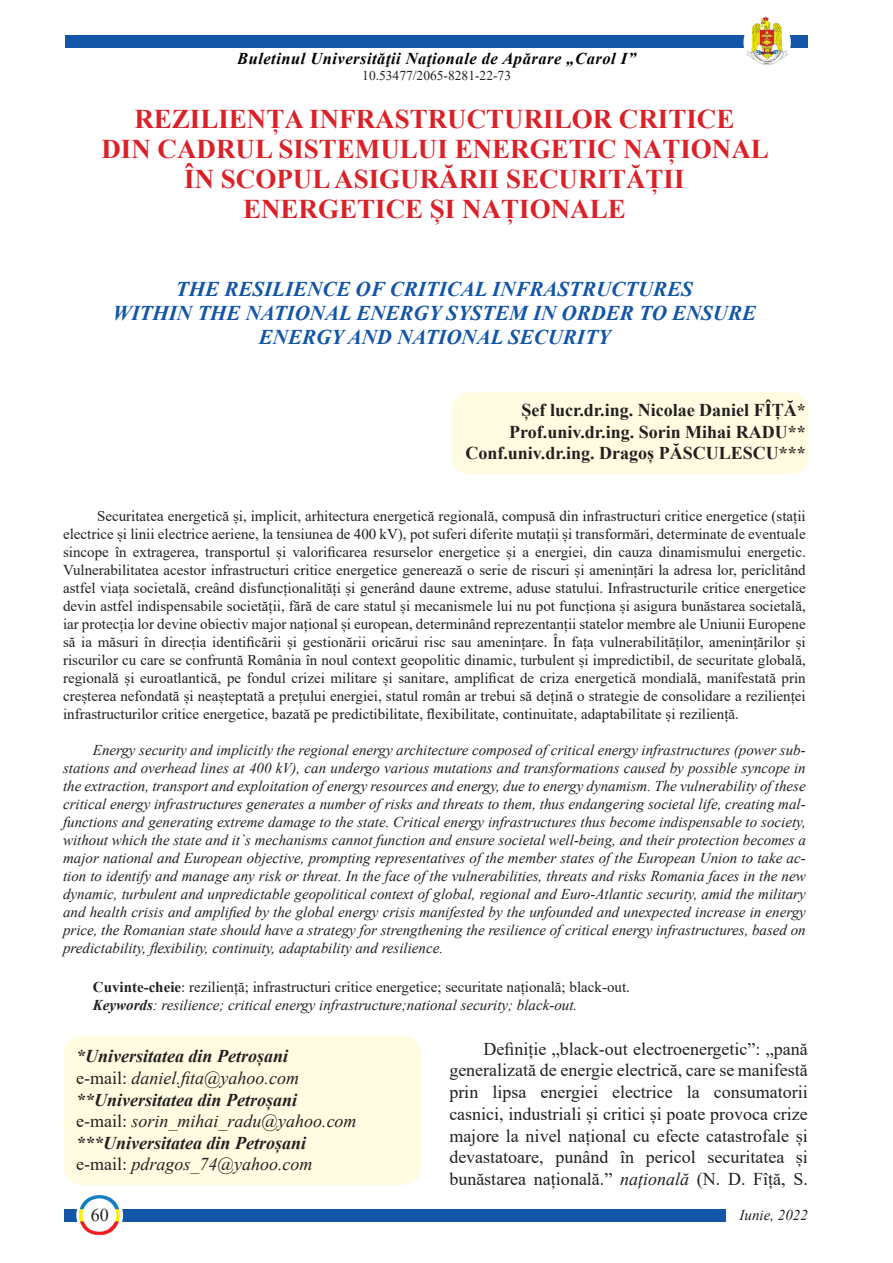
<style>
.page{position:relative;width:893px;height:1263px;background:#fff}
.page>*{position:absolute;margin:0;border:0;box-sizing:border-box;transform-origin:0 0}
.titlu_ro{font:700 27px "Times New Roman";color:#da2128}
.titlu_eng{font:italic 700 21px "Times New Roman";color:#1355a6}
.Text_de_baza{font:18px/21.8px "Times New Roman";color:#231f20;text-align:justify}
.t1{font:700 18px "Times New Roman";color:#231f20}
.t2{font:italic 18px "Times New Roman";color:#231f20}
.t3{font:italic 700 18px "Times New Roman";color:#231f20}
.t4{font:italic 700 16.5px "Times New Roman";letter-spacing:.03em;color:#000103}
.abstract_ro{font:15px/18px "Times New Roman";color:#231f20;text-align:justify}
.keywords{font:italic 15px/18px "Times New Roman";color:#231f20;text-align:justify}
.cuvinte-cheie{font:15px "Times New Roman";color:#231f20}
.t5{font:13.5px "Times New Roman";color:#231f20}
.s1{font-weight:700}
.s2{font-style:normal}
.s3{font-style:italic}
</style>
<div class="page">
<div style="left:65px;top:35px;width:743px;height:13px;background:#1355a6"></div>
<div style="left:743px;top:16px;width:48px;height:53px;background:#fff;border-radius:50%"></div>
<img style="left:746px;top:16px;width:42px;height:49px">
<div style="left:65px;top:1209px;width:661px;height:12px;background:#1355a6"></div>
<div style="left:76px;top:1191px;width:47px;height:47px;background:#fff;border-radius:50%"></div>
<img style="left:79px;top:1195px;width:41px;height:40px">
<div style="left:452px;top:392px;width:356px;height:82px;background:#fffce1;border-radius:18px"></div>
<div style="left:64px;top:1035px;width:357px;height:150px;background:#fffce1;border-radius:18px"></div>
<p class="t4" style="left:237px;top:47px;width:400px">Buletinul Universităţii Naţionale de Apărare „Carol I”</p>
<p class="t5" style="left:362px;top:66px;width:150px">10.53477/2065-8281-22-73</p>
<p class="titlu_ro" style="left:134px;top:100px;width:602px">REZILIENȚA INFRASTRUCTURILOR CRITICE</p>
<p class="titlu_ro" style="left:101px;top:130px;width:669px">DIN CADRUL SISTEMULUI ENERGETIC NAȚIONAL</p>
<p class="titlu_ro" style="left:184px;top:160px;width:502px">ÎN SCOPUL ASIGURĂRII SECURITĂȚII</p>
<p class="titlu_ro" style="left:243px;top:190px;width:384px">ENERGETICE ȘI NAȚIONALE</p>
<p class="titlu_eng" style="left:176px;top:274px;width:518px">THE RESILIENCE OF CRITICAL INFRASTRUCTURES</p>
<p class="titlu_eng" style="left:113px;top:298px;width:645px">WITHIN THE NATIONAL ENERGY SYSTEM IN ORDER TO ENSURE</p>
<p class="titlu_eng" style="left:259px;top:322px;width:353px">ENERGY AND NATIONAL SECURITY</p>
<p class="t1" style="left:522px;top:397px;width:286px">Șef lucr.dr.ing. Nicolae Daniel FÎȚĂ*</p>
<p class="t1" style="left:509px;top:419px;width:298px">Prof.univ.dr.ing. Sorin Mihai RADU**</p>
<p class="t1" style="left:465px;top:440px;width:342px">Conf.univ.dr.ing. Dragoș PĂSCULESCU***</p>
<p class="abstract_ro" style="left:63px;top:506px;width:744px;text-indent:34px">Securitatea energetică și, implicit, arhitectura energetică regională, compusă din infrastructuri critice energetice (stații electrice și linii electrice aeriene, la tensiunea de 400 kV), pot suferi diferite mutații și transformări, determinate de eventuale sincope în extragerea, transportul și valorificarea resurselor energetice și a energiei, din cauza dinamismului energetic.<br>Vulnerabilitatea acestor infrastructuri critice energetice generează o serie de riscuri și amenințări la adresa lor, periclitând astfel viața societală, creând disfuncționalități și generând daune extreme, aduse statului. Infrastructurile critice energetice devin astfel indispensabile societății, fără de care statul și mecanismele lui nu pot funcționa și asigura bunăstarea societală, iar protecția lor devine obiectiv major național și european, determinând reprezentanții statelor membre ale Uniunii Europene să ia măsuri în direcția identificării și gestionării oricărui risc sau amenințare. În fața vulnerabilităților, amenințărilor și riscurilor cu care se confruntă România în noul context geopolitic dinamic, turbulent și impredictibil, de securitate globală, regională și euroatlantică, pe fondul crizei militare și sanitare, amplificat de criza energetică mondială, manifestată prin creșterea nefondată și neașteptată a prețului energiei, statul român ar trebui să dețină o strategie de consolidare a rezilienței infrastructurilor critice energetice, bazată pe predictibilitate, flexibilitate, continuitate, adaptabilitate și reziliență.</p>
<p class="keywords" style="left:63px;top:740px;width:744px;text-indent:30px">Energy security and implicitly the regional energy architecture composed of critical energy infrastructures (power sub&shy;stations and overhead lines at 400 kV), can undergo various mutations and transformations caused by possible syncope in the extraction, transport and exploitation of energy resources and energy, due to energy dynamism. The vulnerability of these critical energy infrastructures generates a number of risks and threats to them, thus endangering societal life, creating mal&shy;functions and generating extreme damage to the state. Critical energy infrastructures thus become indispensable to society, without which the state and it`s mechanisms cannot function and ensure societal well-being, and their protection becomes a major national and European objective, prompting representatives of the member states of the European Union to take ac&shy;tion to identify and manage any risk or threat. In the face of the vulnerabilities, threats and risks Romania faces in the new dynamic, turbulent and unpredictable geopolitical context of global, regional and Euro-Atlantic security, amid the military and health crisis and amplified by the global energy crisis manifested by the unfounded and unexpected increase in energy price, the Romanian state should have a strategy for strengthening the resilience of critical energy infrastructures, based on predictability, flexibility, continuity, adaptability and resilience.</p>
<p class="cuvinte-cheie" style="left:93px;top:976px;width:539px"><span class="s1">Cuvinte-cheie</span>: reziliență; infrastructuri critice energetice; securitate națională; black-out.</p>
<p class="keywords" style="left:93px;top:996px;width:486px"><span class="s1">Keywords</span>: resilience; critical energy infrastructure;national security; black-out.</p>
<p class="t3" style="left:76px;top:1044px;width:214px">*Universitatea din Petroșani</p>
<p class="t2" style="left:76px;top:1065px;width:225px"><span class="s2">e-mail:</span> daniel.fita@yahoo.com</p>
<p class="t3" style="left:76px;top:1087px;width:223px">**Universitatea din Petroșani</p>
<p class="t2" style="left:76px;top:1109px;width:282px"><span class="s2">e-mail:</span> sorin_mihai_radu@yahoo.com</p>
<p class="t3" style="left:76px;top:1130px;width:232px">***Universitatea din Petroșani</p>
<p class="t2" style="left:76px;top:1152px;width:238px"><span class="s2">e-mail:</span> pdragos_74@yahoo.com</p>
<p class="Text_de_baza" style="left:449px;top:1037px;width:360px;text-indent:34px">Definiție „black-out electroenergetic”: „pană generalizată de energie electrică, care se manifestă prin lipsa energiei electrice la consumatorii casnici, industriali și critici și poate provoca crize majore la nivel național cu efecte catastrofale și devastatoare, punând în pericol securitatea și bunăstarea națională.” <span class="s3">națională</span> (N. D. Fîță, S.</p>
<p class="Text_de_baza" style="left:91px;top:1203px;width:19px">60</p>
<p class="keywords" style="left:740px;top:1206px;width:70px">Iunie, 2022</p>
</div>
